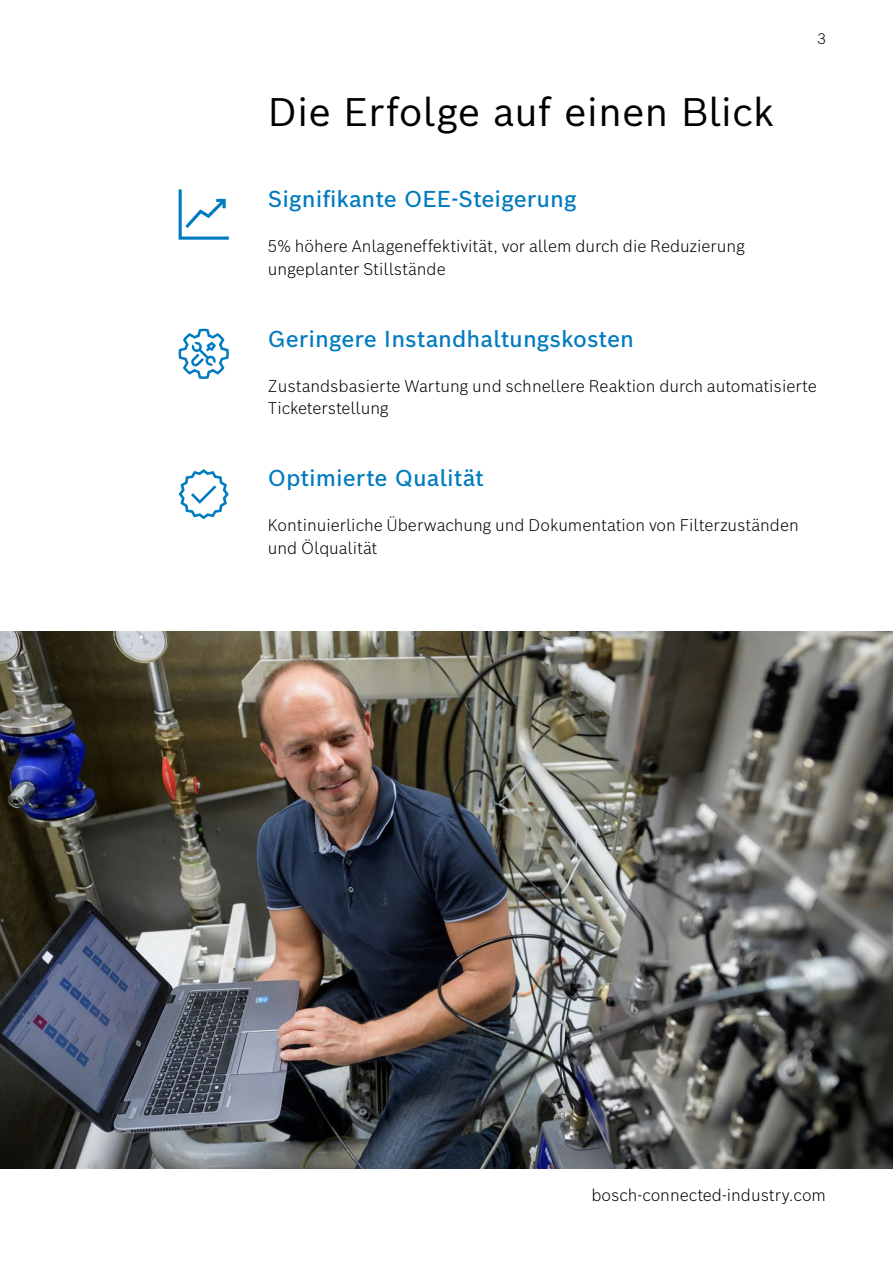
<style>
.page{position:relative;width:893px;height:1263px;background:#fff}
.page>*{position:absolute;margin:0;border:0;box-sizing:border-box;transform-origin:0 0}
.t1{font:39px "Bosch Sans";color:#000}
.t2{font:500 22.5px "Bosch Sans";color:#007bc0}
.t3{font:300 16.5px/22.5px "Bosch Sans";color:#000}
.t4{font:300 15px "Bosch Sans";color:#000}
</style>
<div class="page">
<img style="left:0;top:631px;width:893px;height:537px">
<svg style="left:179px;top:469px;width:50px;height:50px"></svg>
<svg style="left:179px;top:189px;width:50px;height:51px"></svg>
<svg style="left:179px;top:329px;width:50px;height:50px"></svg>
<h1 class="t1" style="left:268px;top:85px;width:508px">Die Erfolge auf einen Blick</h1>
<h2 class="t2" style="left:268px;top:184px;width:310px">Signifikante OEE-Steigerung</h2>
<p class="t3" style="left:268px;top:235px;width:478px">5% höhere Anlageneffektivität, vor allem durch die Reduzierung ungeplanter Stillstände</p>
<p class="t4" style="left:817px;top:28px;width:10px">3</p>
<h2 class="t2" style="left:268px;top:324px;width:368px">Geringere Instandhaltungskosten</h2>
<p class="t3" style="left:268px;top:374px;width:550px">Zustandsbasierte Wartung und schnellere Reaktion durch automatisierte<br>Ticketerstellung</p>
<h2 class="t2" style="left:268px;top:463px;width:218px">Optimierte Qualität</h2>
<p class="t3" style="left:268px;top:514px;width:532px">Kontinuierliche Überwachung und Dokumentation von Filterzuständen und Ölqualität</p>
<p class="t3" style="left:591px;top:1183px;width:236px">bosch-connected-industry.com</p>
</div>
